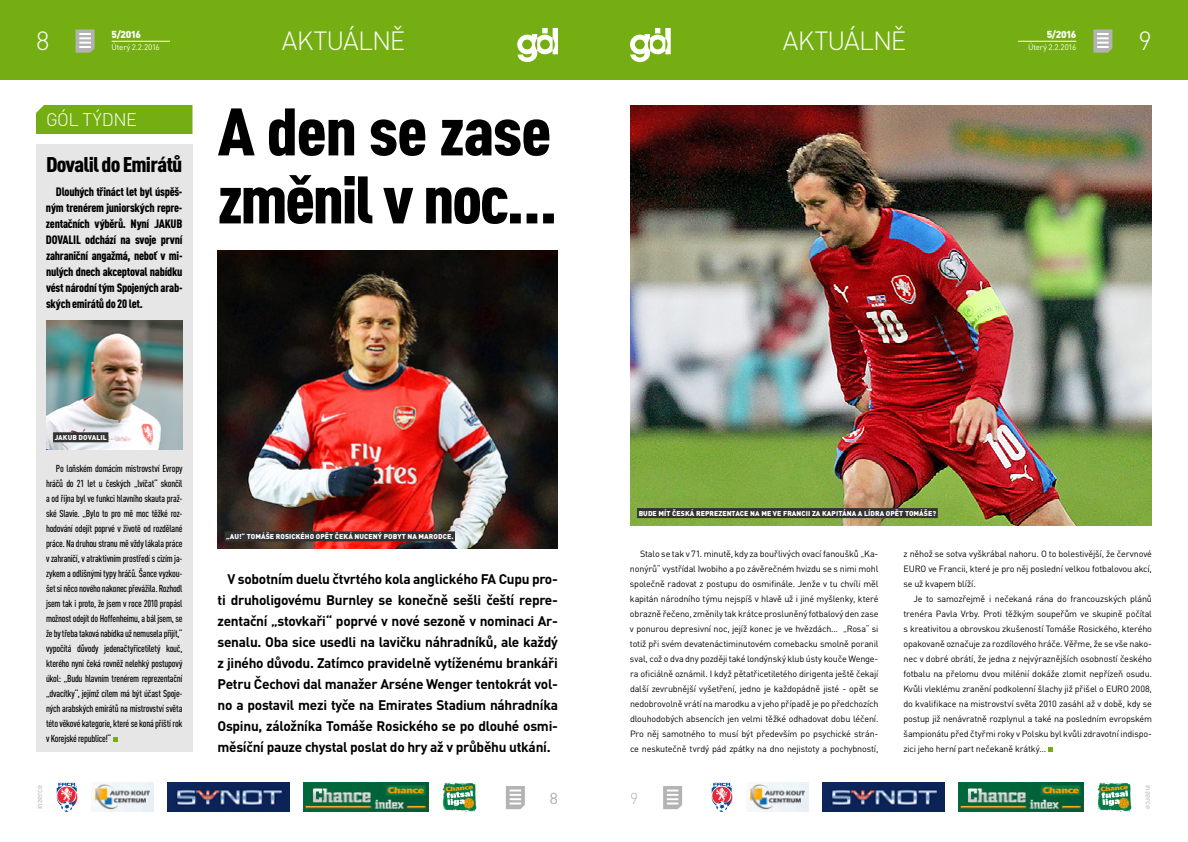
<style>
.page{position:relative;width:1188px;height:842px;background:#fff}
.page>*{position:absolute;margin:0;border:0;box-sizing:border-box;transform-origin:0 0}
.t1{font:900 condensed 66px/68px "DIN Pro";letter-spacing:-.035em;color:#000;scale:1.1 1}
.t2{font:300 26px "DIN Pro";letter-spacing:-.03em;color:#fff}
.t3{font:900 condensed 21px "DIN Pro";letter-spacing:-.035em;color:#000;scale:1.1 1}
.t4{font:300 18px "DIN Pro";letter-spacing:-.025em;color:#fff}
.t5{font:300 15.6px "DIN Pro";color:#b3b3b3}
.t6{font:700 13.8px/21px "DIN Pro";letter-spacing:-.02em;color:#000;text-align:justify}
.t7{font:900 condensed 12px/16px "DIN Pro";letter-spacing:-.025em;color:#000;text-align:justify}
.t8{font:500 condensed 10px/15px "DIN Pro";letter-spacing:-.02em;color:#000;text-align:justify}
.t9{font:900 10px "DIN Pro";letter-spacing:-.055em;color:#fff}
.t10{font:9px/15px "DIN Pro";letter-spacing:-.02em;color:#000;text-align:justify}
.t11{font:8px "DIN Pro";letter-spacing:-.025em;color:#fff}
.t12{font:8px "DIN Pro";letter-spacing:-.025em;color:#b3b3b3}
.t13{font:900 7px "DIN Pro";letter-spacing:.01em;color:#fff}
</style>
<div class="page">
<div style="left:594px;top:0;width:594px;height:80px;background:#74ae12"></div>
<svg style="left:630px;top:28px;width:41px;height:34px"></svg>
<svg style="left:1093px;top:29px;width:19px;height:24px"></svg>
<div style="left:0;top:0;width:594px;height:80px;background:#74ae12"></div>
<svg style="left:517px;top:28px;width:41px;height:34px"></svg>
<svg style="left:76px;top:29px;width:19px;height:24px"></svg>
<svg style="left:663px;top:786px;width:19px;height:23px"></svg>
<svg style="left:506px;top:786px;width:19px;height:23px"></svg>
<img style="left:56px;top:782px;width:21px;height:30px">
<img style="left:91px;top:782px;width:62px;height:30px">
<img style="left:303px;top:782px;width:125px;height:30px">
<img style="left:712px;top:782px;width:21px;height:30px">
<img style="left:442px;top:782px;width:34px;height:30px">
<img style="left:1098px;top:782px;width:34px;height:30px">
<img style="left:167px;top:782px;width:122px;height:30px">
<img style="left:747px;top:782px;width:62px;height:30px">
<img style="left:959px;top:782px;width:125px;height:30px">
<img style="left:823px;top:782px;width:122px;height:30px">
<hr style="left:1018px;top:41px;width:58px;height:1px;background:#fff">
<hr style="left:112px;top:41px;width:58px;height:1px;background:#fff">
<svg style="left:1048px;top:747px;width:5px;height:5px"></svg>
<div style="left:36px;top:105px;width:156px;height:29px;background:#74ae12"></div>
<div style="left:36px;top:144px;width:156px;height:608px;background:#e6e6e6"></div>
<img style="left:46px;top:320px;width:136px;height:129px">
<svg style="left:113px;top:737px;width:4px;height:5px"></svg>
<div style="left:53px;top:432px;width:55px;height:10px;background:#333"></div>
<img style="left:218px;top:250px;width:340px;height:298px">
<div style="left:225px;top:531px;width:230px;height:10px;background:#333"></div>
<img style="left:630px;top:105px;width:522px;height:420px">
<div style="left:637px;top:508px;width:301px;height:10px;background:#333"></div>
<h2 class="t2" style="left:36px;top:23px;width:15px">8</h2>
<p class="t9" style="left:112px;top:28px;width:31px">5/2016</p>
<h2 class="t2" style="left:282px;top:23px;width:125px">AKTUÁLNĚ</h2>
<p class="t11" style="left:112px;top:42px;width:50px">Úterý 2.2.2016</p>
<h3 class="t4" style="left:46px;top:107px;width:92px">GÓL TÝDNE</h3>
<h3 class="t3" style="left:46px;top:152px;width:126px">Dovalil doEmirátů</h3>
<p class="t7" style="left:46px;top:184px;width:138px;text-indent:10px">Dlouhých třináct let byl úspěš&shy;ným trenérem juniorských repre&shy;zentačních výběrů. Nyní JAKUB DOVALIL odchází na svoje první zahraniční angažmá, neboť v mi&shy;nulých dnech akceptoval nabídku vést národní tým Spojených arab&shy;ských emirátů do 20 let.</p>
<h1 class="t1" style="left:218px;top:97px;width:311px">A den se zase změnil v noc…</h1>
<p class="t13" style="left:55px;top:433px;width:54px">JAKUB DOVALIL</p>
<p class="t8" style="left:46px;top:460px;width:138px;text-indent:10px">Po loňském domácím mistrovství Evropy hráčů do 21 let u českých „lvíčat“ skončil a od října byl ve funkci hlavního skauta praž&shy;ské Slavie. „Bylo to pro mě moc těžké roz&shy;hodování odejít poprvé v životě od rozdělané práce. Na druhou stranu mě vždy lákala práce v zahraničí, v atraktivním prostředí s cizím ja&shy;zykem a odlišnými typy hráčů. Šance vyzkou&shy;šet si něco nového nakonec převážila. Rozhodl jsem tak i proto, že jsem v roce 2010 propásl možnost odejít do Hoffenheimu, a bál jsem, se že by třeba taková nabídka už nemusela přijít,“ vypočítá důvody jedenačtyřicetiletý kouč, kterého nyní čeká rovněž nelehký postupový úkol: „Budu hlavním trenérem reprezentační „dvacítky“, jejímž cílem má být účast Spoje&shy;ných arabských emirátů na mistrovství světa této věkové kategorie, které se koná příští rok v Korejské republice!“</p>
<p class="t13" style="left:226px;top:532px;width:229px">„AU!“ TOMÁŠE ROSICKÉHO OPĚT ČEKÁ NUCENÝ POBYT NA MARODCE.</p>
<p class="t6" style="left:218px;top:568px;width:342px;text-indent:10px">V sobotním duelu čtvrtého kola anglického FA Cupu pro&shy;ti druholigovému Burnley se konečně sešli čeští repre&shy;zentační „stovkaři“ poprvé v nové sezoně v nominaci Ar&shy;senalu. Oba sice usedli na lavičku náhradníků, ale každý z jiného důvodu. Zatímco pravidelně vytíženému brankáři Petru Čechovi dal manažer Arséne Wenger tentokrát vol&shy;no a postavil mezi tyče na Emirates Stadium náhradníka Ospinu, záložníka Tomáše Rosického se po dlouhé osmi&shy;měsíční pauze chystal poslat do hry až v průběhu utkání.</p>
<h2 class="t2" style="left:783px;top:23px;width:125px">AKTUÁLNĚ</h2>
<p class="t9" style="left:1047px;top:28px;width:31px">5/2016</p>
<p class="t11" style="left:1028px;top:42px;width:50px">Úterý 2.2.2016</p>
<h2 class="t2" style="left:1139px;top:23px;width:15px">9</h2>
<p class="t13" style="left:639px;top:508px;width:299px">BUDE MÍT ČESKÁ REPREZENTACE NA ME VE FRANCII ZA KAPITÁNA A LÍDRA OPĚT TOMÁŠE?</p>
<p class="t10" style="left:630px;top:546px;width:250px;text-indent:10px">Stalo se tak v 71. minutě, kdy za bouřlivých ovací fanoušků „Ka&shy;nonýrů“ vystřídal Iwobiho a po závěrečném hvizdu se s nimi mohl společně radovat z postupu do osmifinále. Jenže v tu chvíli měl kapitán národního týmu nejspíš v hlavě už i jiné myšlenky, které obrazně řečeno, změnily tak krátce prosluněný fotbalový den zase v ponurou depresivní noc, jejíž konec je ve hvězdách… „Rosa“ si totiž při svém devatenáctiminutovém comebacku smolně poranil sval, což o dva dny později také londýnský klub ústy kouče Wenge&shy;ra oficiálně oznámil. I když pětatřicetiletého dirigenta ještě čekají další zevrubnější vyšetření, jedno je každopádně jisté - opět se nedobrovolně vrátí na marodku a v jeho případě je po předchozích dlouhodobých absencích jen velmi těžké odhadovat dobu léčení.<br>Pro něj samotného to musí být především po psychické strán&shy;ce neskutečně tvrdý pád zpátky na dno nejistoty a pochybností,</p>
<p class="t10" style="left:904px;top:546px;width:250px">z něhož se sotva vyškrábal nahoru. O to bolestivější, že červnové EURO ve Francii, které je pro něj poslední velkou fotbalovou akcí, se už kvapem blíží.</p>
<p class="t10" style="left:904px;top:591px;width:250px;text-indent:10px">Je to samozřejmě i nečekaná rána do francouzských plánů trenéra Pavla Vrby. Proti těžkým soupeřům ve skupině počítal s kreativitou a obrovskou zkušeností Tomáše Rosického, kterého opakovaně označuje za rozdílového hráče. Věřme, že se vše nako&shy;nec v dobré obrátí, že jedna z nejvýraznějších osobností českého fotbalu na přelomu dvou milénií dokáže zlomit nepřízeň osudu.<br>Kvůli vleklému zranění podkolenní šlachy již přišel o EURO 2008, do kvalifikace na mistrovství světa 2010 zasáhl až v době, kdy se postup již nenávratně rozplynul a také na posledním evropském šampionátu před čtyřmi roky v Polsku byl kvůli zdravotní indispo&shy;zici jeho herní part nečekaně krátký…</p>
<p class="t12" style="left:34px;top:809px;width:26px;rotate:-90deg">inzerce</p>
<h3 class="t5" style="left:550px;top:787px;width:10px">8</h3>
<h3 class="t5" style="left:630px;top:787px;width:10px">9</h3>
<p class="t12" style="left:1154px;top:785px;width:26px;rotate:90deg">inzerce</p>
</div>
